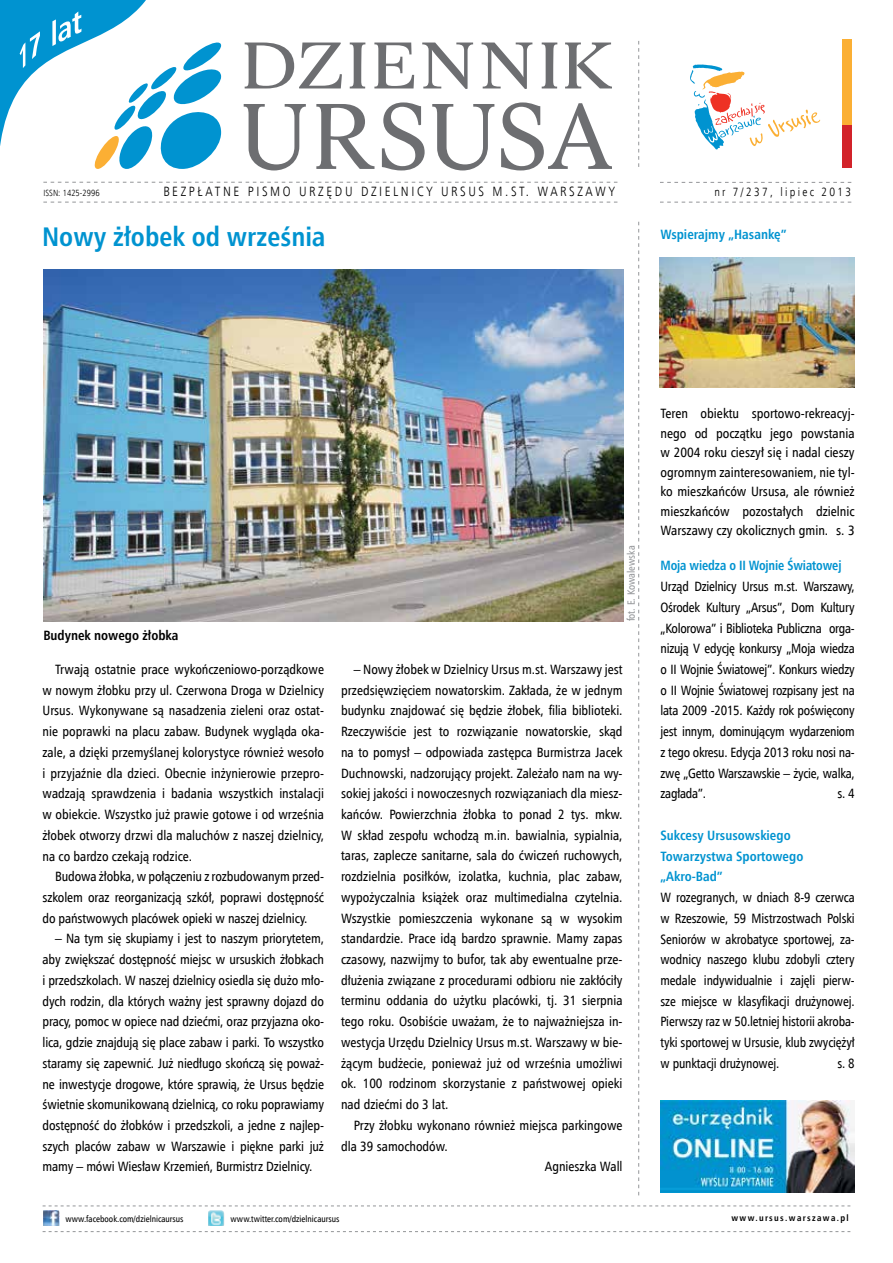
<style>
.page{position:relative;width:893px;height:1263px;background:#fff}
.page>*{position:absolute;margin:0;border:0;box-sizing:border-box;transform-origin:0 0}
.t1{font:700 27px "Humnst 777 Cn EU";color:#0093d0}
.t2{font:13.5px/20.7px "Humnst 777 Cn EU";color:#000;text-align:justify}
.t3{font:700 13.5px/20.7px "Humnst 777 Cn EU";color:#0093d0}
.t4{font:13.5px "Humnst 777 Lt Cn EU";letter-spacing:.19em;color:#000}
.t5{font:700 13.5px "Humnst 777 Cn EU";color:#0093d0;scale:.95 1}
.t6{font:700 13.5px "Humnst 777 Cn EU";color:#000}
.t7{font:12px "Humnst 777 Lt Cn EU";letter-spacing:.19em;color:#000}
.t8{font:10.5px "Humnst 777 Cn EU";color:#939598}
.t9{font:9px "Humnst 777 Cn EU";color:#000}
.t10{font:700 9px "Humnst 777 Cn EU";letter-spacing:.15em;color:#000}
.t11{font:9px "Humnst 777 Lt Cn EU";color:#000}
</style>
<div class="page">
<svg style="left:690px;top:64px;width:130px;height:86px"></svg>
<div style="left:842px;top:125px;width:9px;height:42px;background:#d2232a"></div>
<div style="left:842px;top:39px;width:9px;height:86px;background:#fbaf34"></div>
<svg style="left:638px;top:222px;width:1px;height:973px"></svg>
<svg style="left:638px;top:41px;width:1px;height:126px"></svg>
<svg style="left:0;top:0;width:617px;height:203px"></svg>
<svg style="left:660px;top:182px;width:191px;height:1px"></svg>
<svg style="left:660px;top:202px;width:191px;height:1px"></svg>
<img style="left:660px;top:1100px;width:195px;height:92px">
<svg style="left:43px;top:1205px;width:807px;height:1px"></svg>
<svg style="left:43px;top:1231px;width:807px;height:1px"></svg>
<img style="left:208px;top:1210px;width:16px;height:16px">
<img style="left:43px;top:1210px;width:16px;height:15px">
<img style="left:43px;top:270px;width:581px;height:351px">
<img style="left:660px;top:258px;width:195px;height:130px">
<p class="t11" style="left:43px;top:188px;width:58px">ISSN: 1425-2996</p>
<p class="t4" style="left:163px;top:183px;width:453px">BEZPŁATNE PISMO URZĘDU DZIELNICY URSUS M.ST. WARSZAWY</p>
<h1 class="t1" style="left:42px;top:220px;width:285px">Nowy żłobek od września</h1>
<p class="t7" style="left:714px;top:185px;width:138px">NR 7/237, LIPIEC 2013</p>
<p class="t3" style="left:660px;top:224px;width:127px">Wspierajmy „Hasankę”</p>
<p class="t6" style="left:43px;top:626px;width:137px">Budynek nowego żłobka</p>
<p class="t2" style="left:43px;top:659px;width:283px;text-indent:13px">Trwają ostatnie prace wykończeniowo-porządkowe w nowym żłobku przy ul. Czerwona Droga w Dzielnicy Ursus. Wykonywane są nasadzenia zieleni oraz ostat&shy;nie poprawki na placu zabaw. Budynek wygląda oka&shy;zale, a dzięki przemyślanej kolorystyce również wesoło i przyjaźnie dla dzieci. Obecnie inżynierowie przepro&shy;wadzają sprawdzenia i badania wszystkich instalacji w obiekcie. Wszystko już prawie gotowe i od września żłobek otworzy drzwi dla maluchów z naszej dzielnicy, na co bardzo czekają rodzice.</p>
<p class="t2" style="left:43px;top:866px;width:283px;text-indent:13px">Budowa żłobka, w połączeniu z rozbudowanym przed&shy;szkolem oraz reorganizacją szkół, poprawi dostępność do państwowych placówek opieki w naszej dzielnicy.</p>
<p class="t2" style="left:43px;top:928px;width:283px;text-indent:13px">– Na tym się skupiamy i jest to naszym priorytetem, aby zwiększać dostępność miejsc w ursuskich żłobkach i przedszkolach. W naszej dzielnicy osiedla się dużo mło&shy;dych rodzin, dla których ważny jest sprawny dojazd do pracy, pomoc w opiece nad dziećmi, oraz przyjazna oko&shy;lica, gdzie znajdują się place zabaw i parki. To wszystko staramy się zapewnić. Już niedługo skończą się poważ&shy;ne inwestycje drogowe, które sprawią, że Ursus będzie świetnie skomunikowaną dzielnicą, co roku poprawiamy dostępność do żłobków i przedszkoli, a jedne z najlep&shy;szych placów zabaw w Warszawie i piękne parki już mamy – mówi Wiesław Krzemień, Burmistrz Dzielnicy.</p>
<p class="t8" style="left:624px;top:621px;width:77px;rotate:-90deg">fot. E. Kowalewska</p>
<p class="t2" style="left:341px;top:659px;width:283px;text-indent:13px">– Nowy żłobek w Dzielnicy Ursus m.st. Warszawy jest przedsięwzięciem nowatorskim. Zakłada, że w jednym budynku znajdować się będzie żłobek, filia biblioteki.<br>Rzeczywiście jest to rozwiązanie nowatorskie, skąd na to pomysł – odpowiada zastępca Burmistrza Jacek Duchnowski, nadzorujący projekt. Zależało nam na wy&shy;sokiej jakości i nowoczesnych rozwiązaniach dla miesz&shy;kańców. Powierzchnia żłobka to ponad 2 tys. mkw.<br>W skład zespołu wchodzą m.in. bawialnia, sypialnia, taras, zaplecze sanitarne, sala do ćwiczeń ruchowych, rozdzielnia posiłków, izolatka, kuchnia, plac zabaw, wypożyczalnia książek oraz multimedialna czytelnia.<br>Wszystkie pomieszczenia wykonane są w wysokim standardzie. Prace idą bardzo sprawnie. Mamy zapas czasowy, nazwijmy to bufor, tak aby ewentualne prze&shy;dłużenia związane z procedurami odbioru nie zakłóciły terminu oddania do użytku placówki, tj. 31 sierpnia tego roku. Osobiście uważam, że to najważniejsza in&shy;westycja Urzędu Dzielnicy Ursus m.st. Warszawy w bie&shy;żącym budżecie, ponieważ już od września umożliwi ok. 100 rodzinom skorzystanie z państwowej opieki nad dziećmi do 3 lat.</p>
<p class="t2" style="left:354px;top:1115px;width:270px">Przy żłobku wykonano również miejsca parkingowe</p>
<p class="t2" style="left:341px;top:1135px;width:108px">dla 39 samochodów.</p>
<p class="t2" style="left:545px;top:1156px;width:79px">Agnieszka Wall</p>
<p class="t2" style="left:660px;top:404px;width:196px;line-height:19.5px">Teren obiektu sportowo-rekreacyj&shy;nego od początku jego powstania w 2004 roku cieszył się i nadal cieszy ogromnym zainteresowaniem, nie tyl&shy;ko mieszkańców Ursusa, ale również mieszkańców pozostałych dzielnic Warszawy czy okolicznych gmin. s. 3</p>
<p class="t5" style="left:660px;top:557px;width:192px">Moja wiedza o II Wojnie Światowej</p>
<p class="t2" style="left:660px;top:576px;width:196px">Urząd Dzielnicy Ursus m.st. Warszawy, Ośrodek Kultury „Arsus”, Dom Kultury „Kolorowa” i Biblioteka Publiczna orga&shy;nizują V edycję konkursy „Moja wiedza o II Wojnie Światowej”. Konkurs wiedzy o II Wojnie Światowej rozpisany jest na lata 2009 -2015. Każdy rok poświęcony jest innym, dominującym wydarzeniom z tego okresu. Edycja 2013 roku nosi na&shy;zwę „Getto Warszawskie – życie, walka, zagłada”.</p>
<p class="t2" style="left:837px;top:783px;width:19px">s. 4</p>
<p class="t3" style="left:660px;top:825px;width:144px">Sukcesy Ursusowskiego<br>Towarzystwa Sportowego „Akro-Bad”</p>
<p class="t2" style="left:660px;top:887px;width:196px">W rozegranych, w dniach 8-9 czerwca w Rzeszowie, 59 Mistrzostwach Polski Seniorów w akrobatyce sportowej, za&shy;wodnicy naszego klubu zdobyli cztery medale indywidualnie i zajęli pierw&shy;sze miejsce w klasyfikacji drużynowej.<br>Pierwszy raz w 50.letniej historii akroba&shy;tyki sportowej w Ursusie, klub zwyciężył w punktacji drużynowej.</p>
<p class="t2" style="left:837px;top:1053px;width:19px">s. 8</p>
<p class="t9" style="left:66px;top:1213px;width:120px">www.facebook.com/dzielnicaursus</p>
<p class="t9" style="left:231px;top:1213px;width:110px">www.twitter.com/dzielnicaursus</p>
<p class="t10" style="left:731px;top:1212px;width:119px">www.ursus.warszawa.pl</p>
</div>
